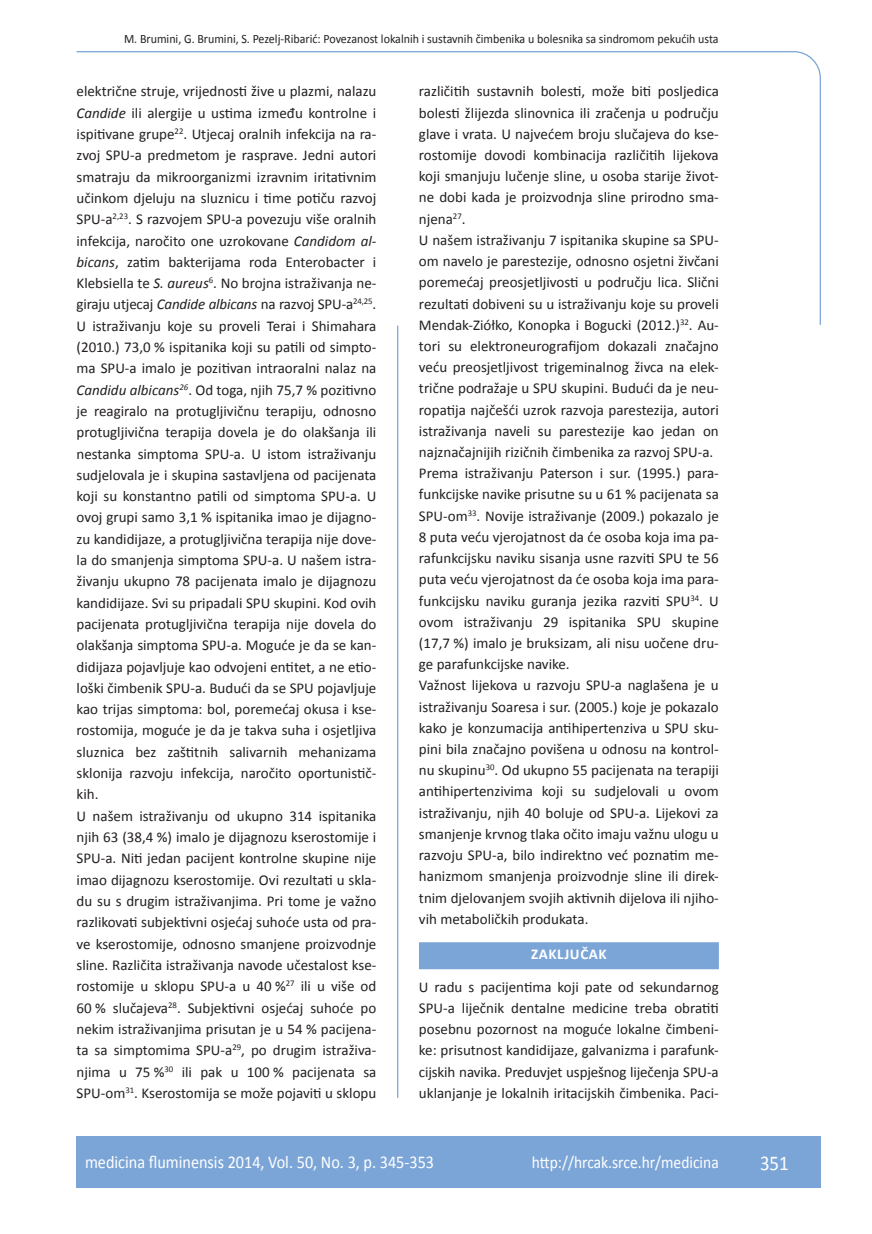
<style>
.page{position:relative;width:872px;height:1234px;background:#fff}
.page>*{position:absolute;margin:0;border:0;box-sizing:border-box;transform-origin:0 0}
.t1{font:21px "Calibri";color:#fff;scale:.9 1}
.t2{font:18px "Calibri";color:#fff;scale:.9 1}
.t3{font:17.25px "Calibri";color:#fff;scale:.9 1}
.t4{font:15px/21.3px "Calibri";color:#231f20}
.t5{font:700 15px "Calibri";letter-spacing:.04em;color:#fff}
.t6{font:12.75px "Calibri";color:#231f20;scale:.94 1}
.s1{font-style:italic}
</style>
<div class="page">
<svg style="left:76px;top:51px;width:745px;height:275px"></svg>
<hr style="left:397px;top:325px;width:1px;height:772px;background:#7ca5d7">
<div style="left:77px;top:1135px;width:744px;height:51px;background:#7ca5d7"></div>
<div style="left:419px;top:942px;width:300px;height:27px;background:#7ca5d7"></div>
<p class="t6" style="left:124px;top:30px;width:634px">M. Brumini, G. Brumini, S. Pezelj-Ribarić: Povezanost lokalnih i sustavnih čimbenika u bolesnika sa sindromom pekućih usta</p>
<p class="t4" style="left:77px;top:80px;width:301px">električne struje, vrijednosti žive u plazmi, nalazu <span class="s1">Candide</span> ili alergije u ustima između kontrolne i ispitivane grupe<sup>22</sup>. Utjecaj oralnih infekcija na ra&shy;zvoj SPU-a predmetom je rasprave. Jedni autori smatraju da mikroorganizmi izravnim iritativnim učinkom djeluju na sluznicu i time potiču razvoj SPU-a<sup>2,23</sup>. S razvojem SPU-a povezuju više oralnih infekcija, naročito one uzrokovane <span class="s1">Candidom al&shy;bicans</span>, zatim bakterijama roda Enterobacter i Klebsiella te <span class="s1">S. aureus</span><sup>6</sup>. No brojna istraživanja ne&shy;giraju utjecaj <span class="s1">Candide albicans</span> na razvoj SPU-a<sup>24,25</sup>.<br>U istraživanju koje su proveli Terai i Shimahara (2010.) 73,0 % ispitanika koji su patili od simpto&shy;ma SPU-a imalo je pozitivan intraoralni nalaz na <span class="s1">Candidu albicans</span><sup>26</sup>. Od toga, njih 75,7 % pozitivno je reagiralo na protugljivičnu terapiju, odnosno protugljivična terapija dovela je do olakšanja ili nestanka simptoma SPU-a. U istom istraživanju sudjelovala je i skupina sastavljena od pacijenata koji su konstantno patili od simptoma SPU-a. U ovoj grupi samo 3,1 % ispitanika imao je dijagno&shy;zu kandidijaze, a protugljivična terapija nije dove&shy;la do smanjenja simptoma SPU-a. U našem istra&shy;živanju ukupno 78 pacijenata imalo je dijagnozu kandidijaze. Svi su pripadali SPU skupini. Kod ovih pacijenata protugljivična terapija nije dovela do olakšanja simptoma SPU-a. Moguće je da se kan&shy;didijaza pojavljuje kao odvojeni entitet, a ne etio&shy;loški čimbenik SPU-a. Budući da se SPU pojavljuje kao trijas simptoma: bol, poremećaj okusa i kse&shy;rostomija, moguće je da je takva suha i osjetljiva sluznica bez zaštitnih salivarnih mehanizama sklonija razvoju infekcija, naročito oportunistič&shy;kih.<br>U našem istraživanju od ukupno 314 ispitanika njih 63 (38,4 %) imalo je dijagnozu kserostomije i SPU-a. Niti jedan pacijent kontrolne skupine nije imao dijagnozu kserostomije. Ovi rezultati u skla&shy;du su s drugim istraživanjima. Pri tome je važno razlikovati subjektivni osjećaj suhoće usta od pra&shy;ve kserostomije, odnosno smanjene proizvodnje sline. Različita istraživanja navode učestalost kse&shy;rostomije u sklopu SPU-a u 40 %<sup>27</sup> ili u više od 60 % slučajeva<sup>28</sup>. Subjektivni osjećaj suhoće po nekim istraživanjima prisutan je u 54 % pacijena&shy;ta sa simptomima SPU-a<sup>29</sup>, po drugim istraživa&shy;njima u 75 %<sup>30</sup> ili pak u 100 % pacijenata sa SPU-om<sup>31</sup>. Kserostomija se može pojaviti u sklopu</p>
<p class="t4" style="left:419px;top:80px;width:301px">različitih sustavnih bolesti, može biti posljedica bolesti žlijezda slinovnica ili zračenja u području glave i vrata. U najvećem broju slučajeva do kse&shy;rostomije dovodi kombinacija različitih lijekova koji smanjuju lučenje sline, u osoba starije život&shy;ne dobi kada je proizvodnja sline prirodno sma&shy;njena<sup>27</sup>.<br>U našem istraživanju 7 ispitanika skupine sa SPU&shy;om navelo je parestezije, odnosno osjetni živčani poremećaj preosjetljivosti u području lica. Slični rezultati dobiveni su u istraživanju koje su proveli Mendak-Ziółko, Konopka i Bogucki (2012.)<sup>32</sup>. Au&shy;tori su elektroneurografijom dokazali značajno veću preosjetljivost trigeminalnog živca na elek&shy;trične podražaje u SPU skupini. Budući da je neu&shy;ropatija najčešći uzrok razvoja parestezija, autori istraživanja naveli su parestezije kao jedan on najznačajnijih rizičnih čimbenika za razvoj SPU-a.<br>Prema istraživanju Paterson i sur. (1995.) para&shy;funkcijske navike prisutne su u 61 % pacijenata sa SPU-om<sup>33</sup>. Novije istraživanje (2009.) pokazalo je 8 puta veću vjerojatnost da će osoba koja ima pa&shy;rafunkcijsku naviku sisanja usne razviti SPU te 56 puta veću vjerojatnost da će osoba koja ima para&shy;funkcijsku naviku guranja jezika razviti SPU<sup>34</sup>. U ovom istraživanju 29 ispitanika SPU skupine (17,7 %) imalo je bruksizam, ali nisu uočene dru&shy;ge parafunkcijske navike.<br>Važnost lijekova u razvoju SPU-a naglašena je u istraživanju Soaresa i sur. (2005.) koje je pokazalo kako je konzumacija antihipertenziva u SPU sku&shy;pini bila značajno povišena u odnosu na kontrol&shy;nu skupinu<sup>30</sup>. Od ukupno 55 pacijenata na terapiji antihipertenzivima koji su sudjelovali u ovom istraživanju, njih 40 boluje od SPU-a. Lijekovi za smanjenje krvnog tlaka očito imaju važnu ulogu u razvoju SPU-a, bilo indirektno već poznatim me&shy;hanizmom smanjenja proizvodnje sline ili direk&shy;tnim djelovanjem svojih aktivnih dijelova ili njiho&shy;vih metaboličkih produkata.</p>
<p class="t5" style="left:531px;top:944px;width:77px">ZAKLJUČAK</p>
<p class="t4" style="left:419px;top:975px;width:301px;text-align:justify">U radu s pacijentima koji pate od sekundarnog SPU-a liječnik dentalne medicine treba obratiti posebnu pozornost na moguće lokalne čimbeni&shy;ke: prisutnost kandidijaze, galvanizma i parafunk&shy;cijskih navika. Preduvjet uspješnog liječenja SPU-a uklanjanje je lokalnih iritacijskih čimbenika. Paci-</p>
<p class="t2" style="left:85px;top:1150px;width:389px">medicina fluminensis 2014, Vol. 50, No. 3, p. 345-353</p>
<p class="t3" style="left:532px;top:1151px;width:209px">http://hrcak.srce.hr/medicina</p>
<h1 class="t1" style="left:760px;top:1149px;width:33px">351</h1>
</div>
